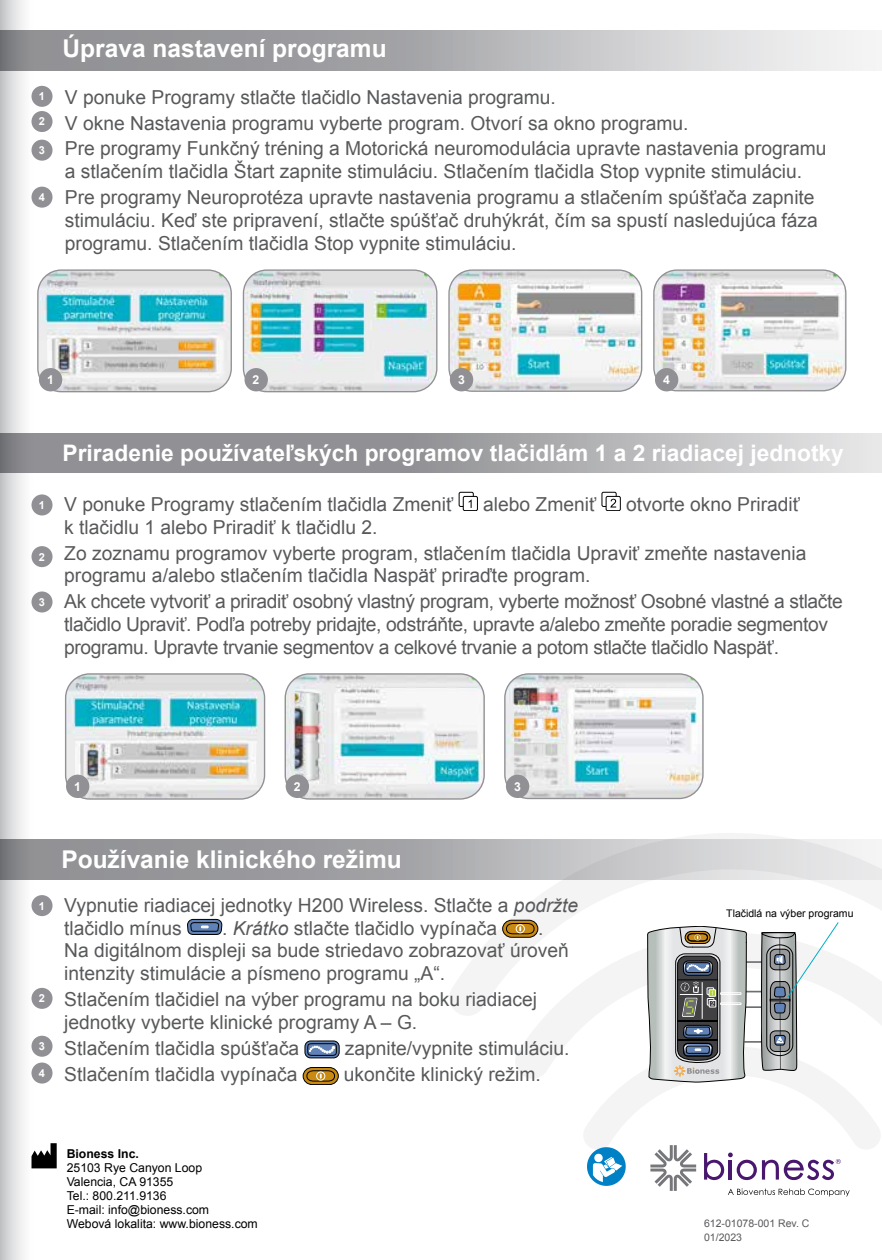
<style>
.page{position:relative;width:882px;height:1260px;background:#fff}
.page>*{position:absolute;margin:0;border:0;box-sizing:border-box;transform-origin:0 0}
.t1{font:700 24.5px "Arial";color:#fff}
.t2{font:700 22.75px "Arial";color:#fff}
.t3{font:19.25px/22.8px "Arial";color:#58595b}
.t4{font:19.25px/25.9px "Arial";letter-spacing:-.02em;color:#58595b}
.t5{font:12.25px/14px "Arial";color:#000}
.t6{font:700 12.25px "Arial";color:#000}
.t7{font:700 12.25px "Arial";color:#fff}
.t8{font:700 11.03px "Arial";color:#fff}
.t9{font:10.5px/14px "Arial";color:#58595b}
.t10{font:10.5px "Arial";color:#000}
.s1{font-style:italic}
</style>
<div class="page">
<svg style="left:0;top:0;width:65px;height:1260px"></svg>
<svg style="left:515px;top:1018px;width:66px;height:60px;fill:#f4f4f4"></svg>
<svg style="left:448px;top:833px;width:434px;height:185px"></svg>
<div style="left:0;top:840px;width:882px;height:39px;background:linear-gradient(to right,#7f7f83,#e8e8ea)"></div>
<svg style="left:0;top:433px;width:882px;height:40px;background:#a7a7aa"></svg>
<svg style="left:0;top:31px;width:876px;height:39px;background:#b5b5b8"></svg>
<div style="left:32px;top:86px;width:21px;height:21px;background:#919195;border-radius:50%"></div>
<div style="left:32px;top:140px;width:21px;height:21px;background:#919195;border-radius:50%"></div>
<div style="left:32px;top:187px;width:21px;height:21px;background:#919195;border-radius:50%"></div>
<div style="left:32px;top:111px;width:21px;height:21px;background:#919195;border-radius:50%"></div>
<svg style="left:459px;top:492px;width:14px;height:14px"></svg>
<div style="left:459px;top:492px;width:15px;height:15px;border:1px solid #000;border-radius:2px"></div>
<div style="left:463px;top:496px;width:14px;height:15px;background:#fff;border-radius:2px"></div>
<div style="left:463px;top:496px;width:15px;height:15px;border:1px solid #000;border-radius:2px"></div>
<svg style="left:469px;top:500px;width:3px;height:8px"></svg>
<svg style="left:602px;top:492px;width:14px;height:14px"></svg>
<div style="left:602px;top:492px;width:15px;height:15px;border:1px solid #000;border-radius:2px"></div>
<div style="left:606px;top:496px;width:14px;height:15px;background:#fff;border-radius:2px"></div>
<div style="left:606px;top:496px;width:15px;height:15px;border:1px solid #000;border-radius:2px"></div>
<svg style="left:610px;top:499px;width:6px;height:9px"></svg>
<div style="left:32px;top:494px;width:21px;height:21px;background:#919195;border-radius:50%"></div>
<div style="left:32px;top:591px;width:21px;height:22px;background:#919195;border-radius:50%"></div>
<div style="left:32px;top:546px;width:21px;height:21px;background:#919195;border-radius:50%"></div>
<svg style="left:187px;top:919px;width:35px;height:16px"></svg>
<svg style="left:502px;top:920px;width:36px;height:18px"></svg>
<div style="left:305px;top:1041px;width:34px;height:17px;border:1px solid #000;border-radius:6px"></div>
<svg style="left:307px;top:1043px;width:30px;height:13px"></svg>
<svg style="left:303px;top:1067px;width:36px;height:18px"></svg>
<div style="left:32px;top:895px;width:21px;height:21px;background:#919195;border-radius:50%"></div>
<div style="left:32px;top:1036px;width:21px;height:21px;background:#919195;border-radius:50%"></div>
<div style="left:32px;top:1063px;width:21px;height:21px;background:#919195;border-radius:50%"></div>
<div style="left:32px;top:988px;width:21px;height:21px;background:#919195;border-radius:50%"></div>
<svg style="left:32px;top:1143px;width:25px;height:25px"></svg>
<img style="left:655px;top:271px;width:191px;height:120px">
<div style="left:653px;top:269px;width:193px;height:122px;border:1px solid #919195;border-radius:23px"></div>
<img style="left:38px;top:270px;width:192px;height:122px">
<div style="left:37px;top:269px;width:195px;height:123px;border:1px solid #919195;border-radius:23px"></div>
<img style="left:243px;top:271px;width:194px;height:120px">
<div style="left:243px;top:269px;width:194px;height:123px;border:1px solid #919195;border-radius:23px"></div>
<img style="left:449px;top:271px;width:193px;height:120px">
<div style="left:448px;top:269px;width:194px;height:123px;border:1px solid #919195;border-radius:23px"></div>
<div style="left:655px;top:368px;width:23px;height:23px;background:#919195;border-radius:50%"></div>
<div style="left:450px;top:368px;width:23px;height:23px;background:#919195;border-radius:50%"></div>
<div style="left:245px;top:368px;width:23px;height:23px;background:#919195;border-radius:50%"></div>
<div style="left:39px;top:368px;width:23px;height:23px;background:#919195;border-radius:50%"></div>
<img style="left:66px;top:675px;width:199px;height:123px">
<div style="left:65px;top:673px;width:200px;height:127px;border:1px solid #919195;border-radius:24px"></div>
<img style="left:285px;top:675px;width:198px;height:123px">
<div style="left:285px;top:673px;width:200px;height:127px;border:1px solid #919195;border-radius:24px"></div>
<img style="left:505px;top:675px;width:197px;height:123px">
<div style="left:504px;top:673px;width:200px;height:126px;border:1px solid #919195;border-radius:24px"></div>
<div style="left:506px;top:775px;width:23px;height:23px;background:#919195;border-radius:50%"></div>
<div style="left:286px;top:775px;width:23px;height:23px;background:#919195;border-radius:50%"></div>
<div style="left:66px;top:775px;width:23px;height:23px;background:#919195;border-radius:50%"></div>
<svg style="left:581px;top:921px;width:301px;height:276px"></svg>
<p class="t8" style="left:39px;top:89px;width:8px">1</p>
<p class="t8" style="left:39px;top:114px;width:8px">2</p>
<p class="t8" style="left:39px;top:142px;width:8px">3</p>
<p class="t8" style="left:39px;top:189px;width:8px">4</p>
<p class="t1" style="left:63px;top:31px;width:326px">Úprava nastavení programu</p>
<p class="t3" style="left:65px;top:84px;width:763px;line-height:25.9px">V ponuke Programy stlačte tlačidlo Nastavenia programu.<br>V okne Nastavenia programu vyberte program. Otvorí sa okno programu.<br>Pre programy Funkčný tréning a Motorická neuromodulácia upravte nastavenia programu</p>
<p class="t3" style="left:65px;top:159px;width:751px;line-height:25.9px">a stlačením tlačidla Štart zapnite stimuláciu. Stlačením tlačidla Stop vypnite stimuláciu.<br>Pre programy Neuroprotéza upravte nastavenia programu a stlačením spúšťača zapnite</p>
<p class="t3" style="left:65px;top:209px;width:755px">stimuláciu. Keď ste pripravení, stlačte spúšťač druhýkrát, čím sa spustí nasledujúca fáza programu. Stlačením tlačidla Stop vypnite stimuláciu.</p>
<p class="t7" style="left:47px;top:371px;width:8px">1</p>
<p class="t7" style="left:253px;top:371px;width:8px">2</p>
<p class="t7" style="left:458px;top:371px;width:8px">3</p>
<p class="t7" style="left:663px;top:371px;width:8px">4</p>
<p class="t8" style="left:39px;top:497px;width:8px">1</p>
<p class="t8" style="left:39px;top:549px;width:8px">2</p>
<p class="t8" style="left:39px;top:594px;width:8px">3</p>
<p class="t2" style="left:63px;top:437px;width:783px">Priradenie používateľských programov tlačidlám 1 a 2 riadiacej jednotky</p>
<p class="t3" style="left:64px;top:493px;width:391px">V ponuke Programy stlačením tlačidla Zmeniť</p>
<p class="t3" style="left:483px;top:493px;width:115px">alebo Zmeniť</p>
<p class="t3" style="left:626px;top:493px;width:176px">otvorte okno Priradiť</p>
<p class="t3" style="left:64px;top:514px;width:744px;line-height:25.9px">k tlačidlu 1 alebo Priradiť k tlačidlu 2.<br>Zo zoznamu programov vyberte program, stlačením tlačidla Upraviť zmeňte nastavenia</p>
<p class="t4" style="left:64px;top:563px;width:780px">programu a/alebo stlačením tlačidla Naspäť priraďte program.<br>Ak chcete vytvoriť a priradiť osobný vlastný program, vyberte možnosť Osobné vlastné a stlačte</p>
<p class="t4" style="left:64px;top:613px;width:765px;line-height:22.8px">tlačidlo Upraviť. Podľa potreby pridajte, odstráňte, upravte a/alebo zmeňte poradie segmentov programu. Upravte trvanie segmentov a celkové trvanie a potom stlačte tlačidlo Naspäť.</p>
<p class="t7" style="left:74px;top:778px;width:8px">1</p>
<p class="t7" style="left:294px;top:778px;width:8px">2</p>
<p class="t7" style="left:514px;top:778px;width:8px">3</p>
<p class="t8" style="left:39px;top:898px;width:8px">1</p>
<p class="t8" style="left:39px;top:991px;width:8px">2</p>
<p class="t8" style="left:39px;top:1038px;width:8px">3</p>
<p class="t8" style="left:39px;top:1065px;width:8px">4</p>
<p class="t1" style="left:61px;top:842px;width:342px">Používanie klinického režimu</p>
<p class="t3" style="left:64px;top:894px;width:515px">Vypnutie riadiacej jednotky H200 Wireless. Stlačte a <span class="s1">podržte </span>tlačidlo mínus</p>
<p class="t3" style="left:222px;top:917px;width:276px">. <span class="s1">Krátko</span> stlačte tlačidlo vypínača</p>
<p class="t3" style="left:64px;top:917px;width:506px;text-indent:474px">.<br>Na digitálnom displeji sa bude striedavo zobrazovať úroveň intenzity stimulácie a písmeno programu „A“.</p>
<p class="t3" style="left:64px;top:988px;width:474px">Stlačením tlačidiel na výber programu na boku riadiacej jednotky vyberte klinické programy A – G.</p>
<p class="t3" style="left:64px;top:1037px;width:237px">Stlačením tlačidla spúšťača</p>
<p class="t3" style="left:345px;top:1037px;width:226px">zapnite/vypnite stimuláciu.</p>
<p class="t3" style="left:64px;top:1063px;width:235px">Stlačením tlačidla vypínača</p>
<p class="t3" style="left:344px;top:1063px;width:198px">ukončite klinický režim.</p>
<p class="t6" style="left:67px;top:1145px;width:74px">Bioness Inc.</p>
<p class="t5" style="left:67px;top:1161px;width:193px">25103 Rye Canyon Loop<br>Valencia, CA 91355<br>Tel.: 800.211.9136<br>E-mail: info@bioness.com<br>Webová lokalita: www.bioness.com</p>
<p class="t10" style="left:726px;top:906px;width:129px">Tlačidlá na výber programu</p>
<p class="t9" style="left:704px;top:1216px;width:107px">612-01078-001 Rev. C<br>01/2023</p>
</div>
